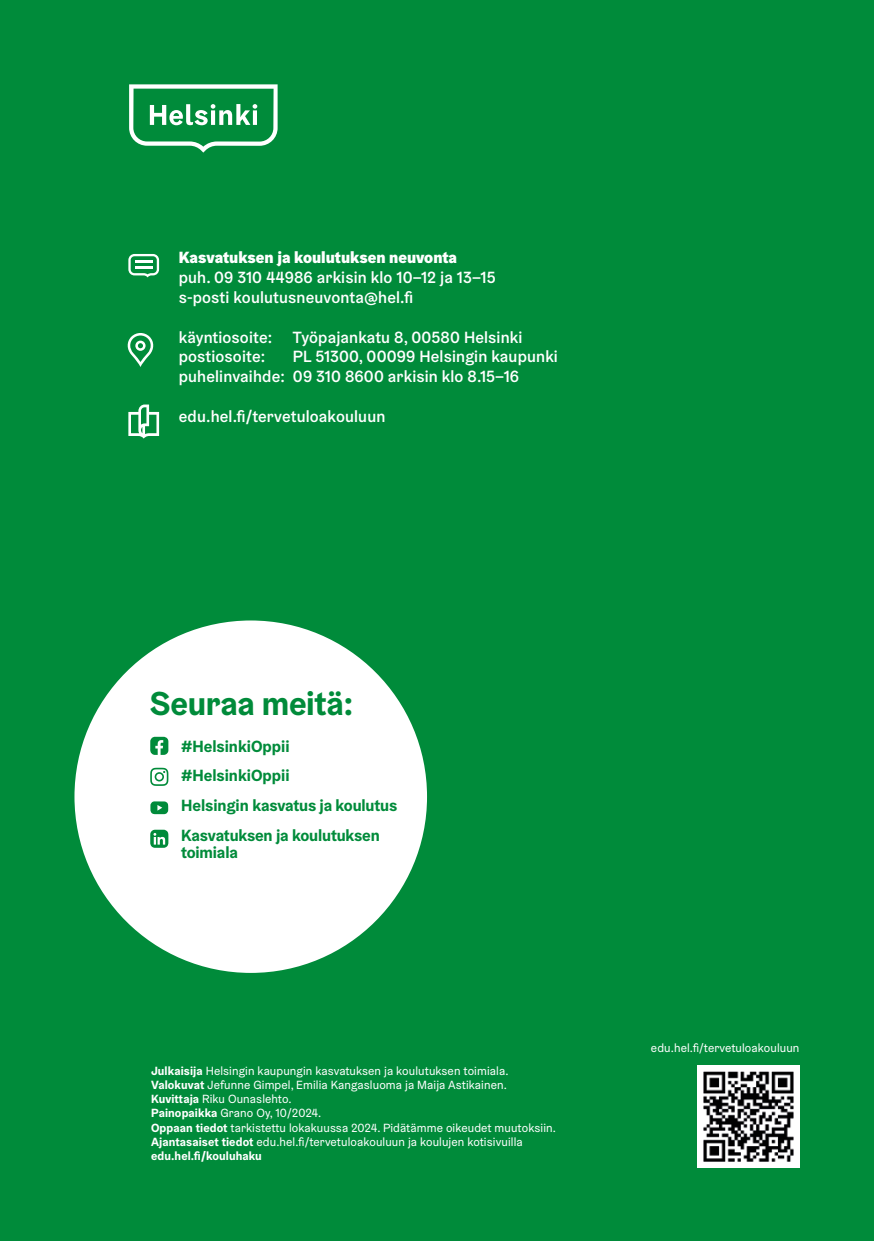
<style>
.page{position:relative;width:874px;height:1241px;background:#fff}
.page>*{position:absolute;margin:0;border:0;box-sizing:border-box;transform-origin:0 0}
.Seuraa_meita_ots{font:700 33.25px "Helsinki Grotesk";letter-spacing:-.01em;color:#008b3a}
.p_yhteystiedot{font:500 16.28px "Helsinki Grotesk";letter-spacing:.01em;color:#fff}
.seuraa_meita{font:700 16.28px/17.5px "Helsinki Grotesk";letter-spacing:-.01em;color:#008b3a}
.p_Leipis_Helsinki_Grtsk{font:900 16.28px "Helsinki Grotesk";color:#fff}
.p_apinalaatikko{font:11.9px "Helsinki Grotesk";letter-spacing:.01em;color:#fff}
.p_apinalaatikko-2{font:700 11.9px "Helsinki Grotesk";letter-spacing:.01em;color:#fff}
.s1{font-weight:700}
</style>
<div class="page">
<div style="left:0;top:0;width:873px;height:1240px;background:#008b3a"></div>
<svg style="left:129px;top:84px;width:148px;height:69px"></svg>
<div style="left:74px;top:620px;width:353px;height:352px;background:#fff;border-radius:50%"></div>
<svg style="left:127px;top:333px;width:27px;height:34px"></svg>
<svg style="left:128px;top:404px;width:31px;height:34px"></svg>
<svg style="left:128px;top:254px;width:31px;height:23px"></svg>
<hr style="left:135px;top:260px;width:17px;height:3px;background:#fff">
<hr style="left:135px;top:266px;width:17px;height:3px;background:#fff">
<img style="left:697px;top:1065px;width:102px;height:102px">
<svg style="left:150px;top:801px;width:18px;height:13px"></svg>
<svg style="left:150px;top:736px;width:18px;height:19px"></svg>
<svg style="left:150px;top:829px;width:18px;height:18px"></svg>
<svg style="left:150px;top:767px;width:18px;height:18px"></svg>
<p class="p_Leipis_Helsinki_Grtsk" style="left:179px;top:246px;width:280px">Kasvatuksen ja koulutuksen neuvonta</p>
<p class="p_yhteystiedot" style="left:179px;top:267px;width:318px">puh. 09 310 44986 arkisin klo 10–12 ja 13–15</p>
<p class="p_yhteystiedot" style="left:179px;top:287px;width:236px">s-posti koulutusneuvonta@hel.fi</p>
<p class="p_yhteystiedot" style="left:179px;top:326px;width:95px">käyntiosoite:</p>
<p class="p_yhteystiedot" style="left:293px;top:326px;width:231px">Työpajankatu 8, 00580 Helsinki</p>
<p class="p_yhteystiedot" style="left:179px;top:346px;width:88px">postiosoite:</p>
<p class="p_yhteystiedot" style="left:293px;top:346px;width:266px">PL 51300, 00099 Helsingin kaupunki</p>
<p class="p_yhteystiedot" style="left:179px;top:366px;width:342px">puhelinvaihde: 09 310 8600 arkisin klo 8.15–16</p>
<p class="p_yhteystiedot" style="left:179px;top:406px;width:208px">edu.hel.fi/tervetuloakouluun</p>
<p class="Seuraa_meita_ots" style="left:150px;top:682px;width:204px">Seuraa meitä:</p>
<p class="seuraa_meita" style="left:181px;top:737px;width:110px">#HelsinkiOppii</p>
<p class="seuraa_meita" style="left:181px;top:766px;width:110px">#HelsinkiOppii</p>
<p class="seuraa_meita" style="left:181px;top:796px;width:217px">Helsingin kasvatus ja koulutus</p>
<p class="seuraa_meita" style="left:181px;top:826px;width:200px">Kasvatuksen ja koulutuksen toimiala</p>
<p class="p_apinalaatikko" style="left:151px;top:1062px;width:359px"><span class="s1">Julkaisija</span> Helsingin kaupungin kasvatuksen ja koulutuksen toimiala.</p>
<p class="p_apinalaatikko" style="left:151px;top:1077px;width:357px"><span class="s1">Valokuvat</span> Jefunne Gimpel, Emilia Kangasluoma ja Maija Astikainen.</p>
<p class="p_apinalaatikko" style="left:151px;top:1091px;width:142px"><span class="s1">Kuvittaja</span> Riku Ounaslehto.</p>
<p class="p_apinalaatikko" style="left:151px;top:1105px;width:172px"><span class="s1">Painopaikka</span> Grano Oy, 10/2024.</p>
<p class="p_apinalaatikko" style="left:151px;top:1119px;width:406px"><span class="s1">Oppaan tiedot</span> tarkistettu lokakuussa 2024. Pidätämme oikeudet muutoksiin.</p>
<p class="p_apinalaatikko" style="left:151px;top:1134px;width:373px"><span class="s1">Ajantasaiset tiedot</span> edu.hel.fi/tervetuloakouluun ja koulujen kotisivuilla</p>
<p class="p_apinalaatikko-2" style="left:151px;top:1148px;width:112px">edu.hel.fi/kouluhaku</p>
<p class="p_apinalaatikko" style="left:650px;top:1040px;width:150px">edu.hel.fi/tervetuloakouluun</p>
</div>
